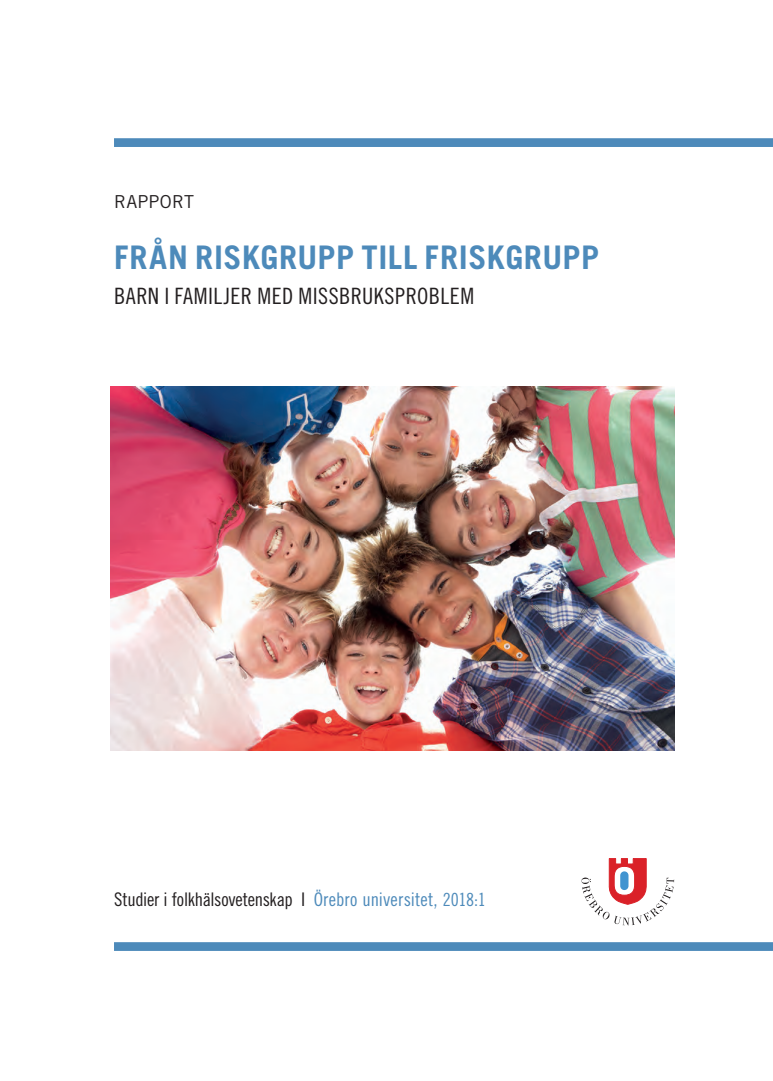
<style>
.page{position:relative;width:773px;height:1081px;background:#fff}
.page>*{position:absolute;margin:0;border:0;box-sizing:border-box;transform-origin:0 0}
.t1{font:700 32.5px "Trade Gothic LT Std";letter-spacing:.02em;color:#4d8aba}
.t2{font:22.5px "Trade Gothic LT Std Cn 18";letter-spacing:.025em;color:#231f20}
.t3{font:18.75px "Trade Gothic LT Std Cn 18";letter-spacing:-.01em;color:#231f20}
.t4{font:17.88px "Trade Gothic LT Std";letter-spacing:.015em;color:#231f20}
.s1{color:#4d8aba}
.s2{font-size:18.12px;color:#4d8aba}
</style>
<div class="page">
<div style="left:114px;top:138px;width:658px;height:9px;background:#4d8aba"></div>
<div style="left:114px;top:942px;width:658px;height:9px;background:#4d8aba"></div>
<svg style="left:581px;top:858px;width:93px;height:67px"></svg>
<img style="left:111px;top:386px;width:563px;height:364px">
<p class="t4" style="left:114px;top:191px;width:81px">RAPPORT</p>
<h1 class="t1" style="left:114px;top:237px;width:486px">FRÅN RISKGRUPP TILL FRISKGRUPP</h1>
<p class="t2" style="left:114px;top:283px;width:361px">BARN I FAMILJER MED MISSBRUKSPROBLEM</p>
<p class="t3" style="left:114px;top:888px;width:373px">Studier i folkhälsovetenskap I <span class="s1">Örebro universitet,</span> <span class="s2">2018:1</span></p>
</div>
